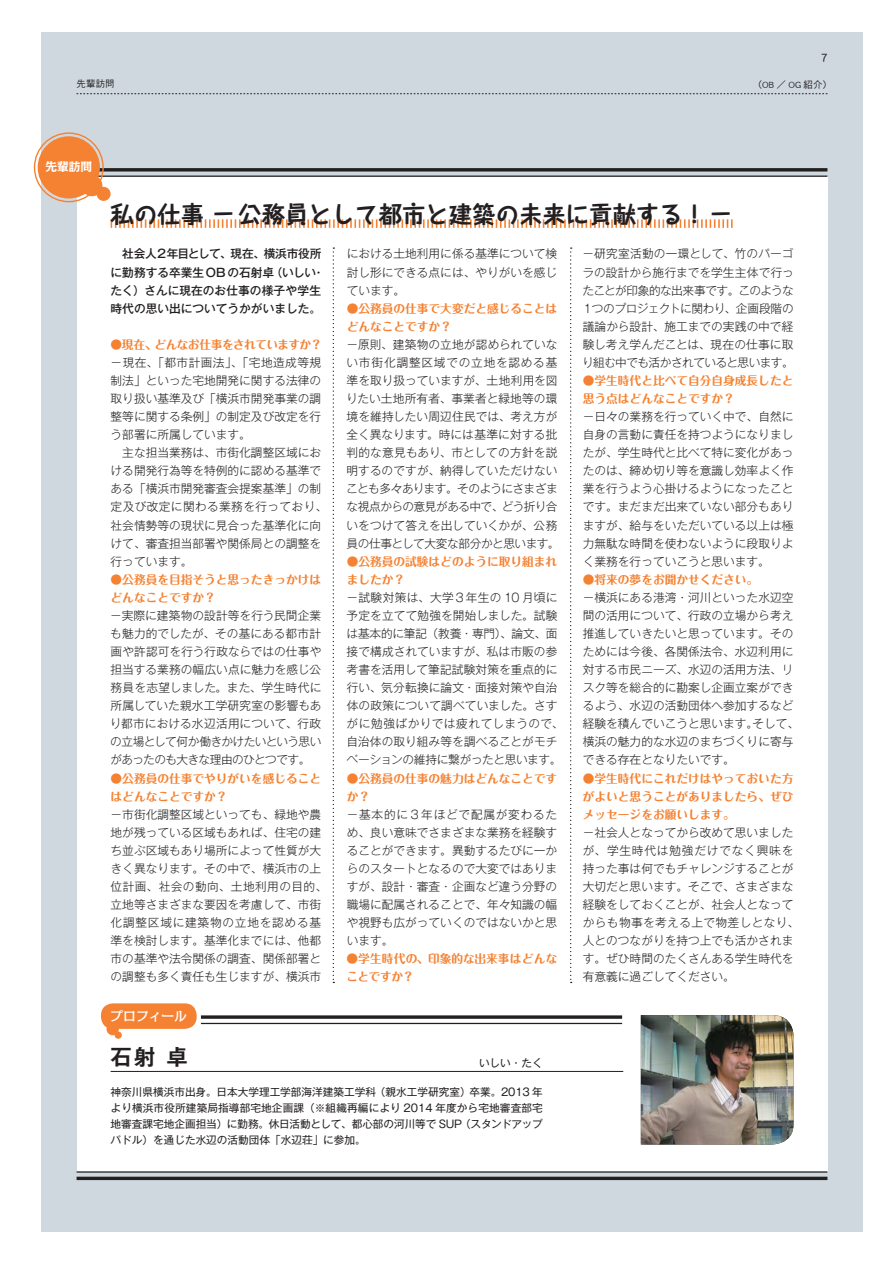
<style>
.page{position:relative;width:893px;height:1263px;background:#fff}
.page>*{position:absolute;margin:0;border:0;box-sizing:border-box;transform-origin:0 0}
.t1{font:23.4px "Taka Hand Std Bold 90 pv RKSJ H";color:#231f20}
.t2{font:21.3px "Gothic MB101 Pro De Bold 90 pv RKSJ H";color:#231f20}
.t3{font:12.75px "Kakumin Pro Medium 90 pv RKSJ H";color:#fff}
.t4{font:12.75px "DFHS Gothic Std W3 90 pv RKSJ H";color:#231f20}
.t5{font:11.7px/18px "Gothic MB101 Pro Light 90 pv RKSJ H";color:#231f20;text-align:justify}
.t6{font:11.7px/18px "Maru Fo Pro Bold 90 pv RKSJ H";color:#f58232}
.t7{font:11.7px/18px "Gothic MB101 Pro Medium 90 pv RKSJ H";color:#231f20}
.t8{font:11.7px "Maru Fo Pro Bold 90 pv RKSJ H";letter-spacing:-.045em;color:#f58232}
.t9{font:11.7px "Kakumin Pro Bold 90 pv RKSJ H";color:#fff}
.t10{font:10.65px/15.9px "Gothic MB101 Pro Regular 90 pv RKSJ H";color:#231f20;text-align:justify}
.t11{font:9.6px "DFHS Gothic Std W3 90 pv RKSJ H";color:#231f20}
</style>
<div class="page">
<div style="left:41px;top:32px;width:821px;height:1199px;background:#ced8de"></div>
<svg style="left:77px;top:93px;width:750px;height:2px"></svg>
<div style="left:77px;top:176px;width:750px;height:996px;background:#fff"></div>
<hr style="left:77px;top:176px;width:750px;height:1px;background:#231f20">
<hr style="left:77px;top:1171px;width:750px;height:2px;background:#231f20">
<svg style="left:100px;top:168px;width:727px;height:4px;background:#3c3a3b"></svg>
<hr style="left:77px;top:1177px;width:750px;height:3px;background:#231f20">
<hr style="left:201px;top:1023px;width:421px;height:1px;background:#231f20">
<hr style="left:111px;top:1071px;width:512px;height:1px;background:#231f20">
<svg style="left:201px;top:1015px;width:421px;height:4px;background:#433f40"></svg>
<svg style="left:333px;top:247px;width:1px;height:736px"></svg>
<svg style="left:570px;top:247px;width:1px;height:736px"></svg>
<svg style="left:111px;top:219px;width:621px;height:9px"></svg>
<div style="left:101px;top:1003px;width:96px;height:26px;background:#f58232;border-radius:12px"></div>
<div style="left:106px;top:1023px;width:13px;height:12px;background:#f58232;border-radius:50%"></div>
<div style="left:115px;top:1032px;width:7px;height:7px;background:#f58232;border-radius:50%"></div>
<div style="left:34px;top:132px;width:70px;height:70px;border:1px solid #f58232;border-radius:50%"></div>
<div style="left:38px;top:136px;width:62px;height:62px;background:#f58232;border-radius:50%"></div>
<div style="left:81px;top:175px;width:21px;height:21px;background:#f58232;border-radius:50%"></div>
<div style="left:97px;top:187px;width:14px;height:14px;background:#f58232;border-radius:50%"></div>
<img style="left:640px;top:1015px;width:153px;height:130px">
<p class="t4" style="left:821px;top:53px;width:8px">7</p>
<p class="t11" style="left:77px;top:79px;width:40px">先輩訪問</p>
<p class="t11" style="left:752px;top:80px;width:81px">（OB ／ OG 紹介）</p>
<p class="t9" style="left:45px;top:162px;width:48px">先輩訪問</p>
<h1 class="t1" style="left:111px;top:205px;width:623px">私の仕事 －公務員として都市と建築の未来に貢献する！－</h1>
<p class="t7" style="left:110px;top:247px;width:215px;text-indent:12px">社会人２年目として、現在、横浜市役所に勤務する卒業生OBの石射卓（いし い・たく）さんに現在のお仕事の様子や学生時代の思い出についてうかがいました。</p>
<p class="t8" style="left:110px;top:340px;width:213px">●現在、どんなお仕事をされていますか？</p>
<p class="t5" style="left:111px;top:355px;width:212px">－現在、「都市計画法」、「宅地造成等規制法」といった宅地開発に関する法律の取り扱い基準及び「横浜市開発事業の調整等に関する条例」の制定及び改定を行う部署に所属しています。</p>
<p class="t5" style="left:111px;top:445px;width:218px;text-align:left;text-indent:12px">主な担当業務は、市街化調整区域における開発行為等を特例的に認める基準である「横浜市開発審査会提案基準」の制定及び改定に関わる業務を行っており、社会情勢等の現状に見合った基準化に向けて、審査担当部署や関係局との調整を行っています。</p>
<p class="t6" style="left:111px;top:572px;width:212px">●公務員を目指そうと思ったきっかけはどんなことですか？</p>
<p class="t5" style="left:110px;top:608px;width:213px">－実際に建築物の設計等を行う民間企業も魅力的でしたが、その基にある都市計画や許認可を行う行政ならではの仕事や担当する業務の幅広い点に魅力を感じ公務員を志望しました。また、学生時代に所属していた親水工学研究室の影響もあり都市における水辺活用について、行政の立場として何か働きかけたいという思いがあったのも大きな理由のひとつです。</p>
<p class="t6" style="left:111px;top:771px;width:212px">●公務員の仕事でやりがいを感じることはどんなことですか？</p>
<p class="t5" style="left:111px;top:807px;width:218px;text-align:left">－市街化調整区域といっても、緑地や農地が残っている区域もあれば、住宅の建ち並ぶ区域もあり場所によって性質が大きく異なります。その中で、横浜市の上位計画、社会の動向、土地利用の目的、立地等さまざまな要因を考慮して、市街化調整区域に建築物の立地を認める基準を検討します。基準化までには、他都市の基準や法令関係の調査、関係部署との調整も多く責任も生じますが、横浜市</p>
<p class="t3" style="left:110px;top:1012px;width:78px">プロフィール</p>
<p class="t5" style="left:347px;top:247px;width:212px">における土地利用に係る基準について検討し形にできる点には、やりがいを感じています。</p>
<p class="t6" style="left:347px;top:301px;width:212px">●公務員の仕事で大変だと感じることはどんなことですか？</p>
<p class="t5" style="left:346px;top:337px;width:215px;text-align:left">－原則、建築物の立地が認められていない市街化調整区域での立地を認める基準を取り扱っていますが、土地利用を図りたい土地所有者、事業者と緑地等の環境を維持したい周辺住民では、考え方が全く異なります。時には基準に対する批判的な意見もあり、市としての方針を説明するのですが、納得していただけないことも多々あります。そのようにさまざまな視点からの意見がある中で、どう折り合いをつけて答えを出していくかが、公務員の仕事として大変な部分かと思います。</p>
<p class="t6" style="left:347px;top:554px;width:212px">●公務員の試験はどのように取り組まれましたか？</p>
<p class="t5" style="left:346px;top:590px;width:219px;text-align:left">－試験対策は、大学３年生の 10 月頃に予定を立てて勉強を開始しました。試験は基本的に筆記（教養・専門）、論文、面接で構成されていますが、私は市販の参考書を活用して筆記試験対策を重点的に行い、気分転換に論文・面接対策や自治体の政策について調べていました。さすがに勉強ばかりでは疲れてしまうので、自治体の取り組み等を調べることがモチベーションの維持に繋がったと思います。</p>
<p class="t6" style="left:347px;top:771px;width:212px">●公務員の仕事の魅力はどんなことですか？</p>
<p class="t5" style="left:347px;top:807px;width:212px">－基本的に３年ほどで配属が変わるため、良い意味でさまざまな業務を経験することができます。異動するたびに一からのスタートとなるので大変ではありますが、設計・審査・企画など違う分野の職場に配属されることで、年々知識の幅や視野も広がっていくのではないかと思います。</p>
<p class="t6" style="left:346px;top:951px;width:212px">●学生時代の、印象的な出来事はどんなことですか？</p>
<h2 class="t2" style="left:111px;top:1049px;width:79px">石射 卓</h2>
<p class="t10" style="left:479px;top:1056px;width:65px">いしい・たく</p>
<p class="t10" style="left:111px;top:1085px;width:434px">神奈川県横浜市出身。日本大学理工学部海洋建築工学科（親水工学研究室）卒業。2013 年より横浜市役所建築局指導部宅地企画課（※組織再編により 2014 年度から宅地審査部宅地審査課宅地企画担当）に勤務。休日活動として、都心部の河川等で SUP（スタンドアップパドル）を通じた水辺の活動団体「水辺荘」に参加。</p>
<p class="t5" style="left:581px;top:247px;width:214px">－研究室活動の一環として、竹のパーゴラの設計から施行までを学生主体で行ったことが印象的な出来事です。このような１つのプロジェクトに関わり、企画段階の議論から設計、施工までの実践の中で経験し考え学んだことは、現在の仕事に取り組む中でも活かされていると思います。</p>
<p class="t6" style="left:583px;top:373px;width:212px">●学生時代と比べて自分自身成長したと思う点はどんなことですか？</p>
<p class="t5" style="left:583px;top:409px;width:212px">－日々の業務を行っていく中で、自然に自身の言動に責任を持つようになりましたが、学生時代と比べて特に変化があったのは、締め切り等を意識し効率よく作業を行うよう心掛けるようになったことです。まだまだ出来ていない部分もありますが、給与をいただいている以上は極力無駄な時間を使わないように段取りよく業務を行っていこうと思います。</p>
<p class="t6" style="left:583px;top:572px;width:177px">●将来の夢をお聞かせください。</p>
<p class="t5" style="left:583px;top:590px;width:218px;text-align:left">－横浜にある港湾・河川といった水辺空間の活用について、行政の立場から考え推進していきたいと思っています。そのためには今後、各関係法令、水辺利用に対する市民ニーズ、水辺の活用方法、リスク等を総合的に勘案し企画立案ができるよう、水辺の活動団体へ参加するなど経験を積んでいこうと思います。そして、横浜の魅力的な水辺のまちづくりに寄与できる存在となりたいです。</p>
<p class="t6" style="left:583px;top:771px;width:212px;text-align:justify">●学生時代にこれだけはやっておいた方がよいと思うことがありましたら、ぜひメッセージをお願いします。</p>
<p class="t5" style="left:583px;top:825px;width:218px;text-align:left">－社会人となってから改めて思いましたが、学生時代は勉強だけでなく興味を持った事は何でもチャレンジすることが大切だと思います。そこで、さまざまな経験をしておくことが、社会人となってからも物事を考える上で物差しとなり、人とのつながりを持つ上でも活かされます。ぜひ時間のたくさんある学生時代を有意義に過ごしてください。</p>
</div>
